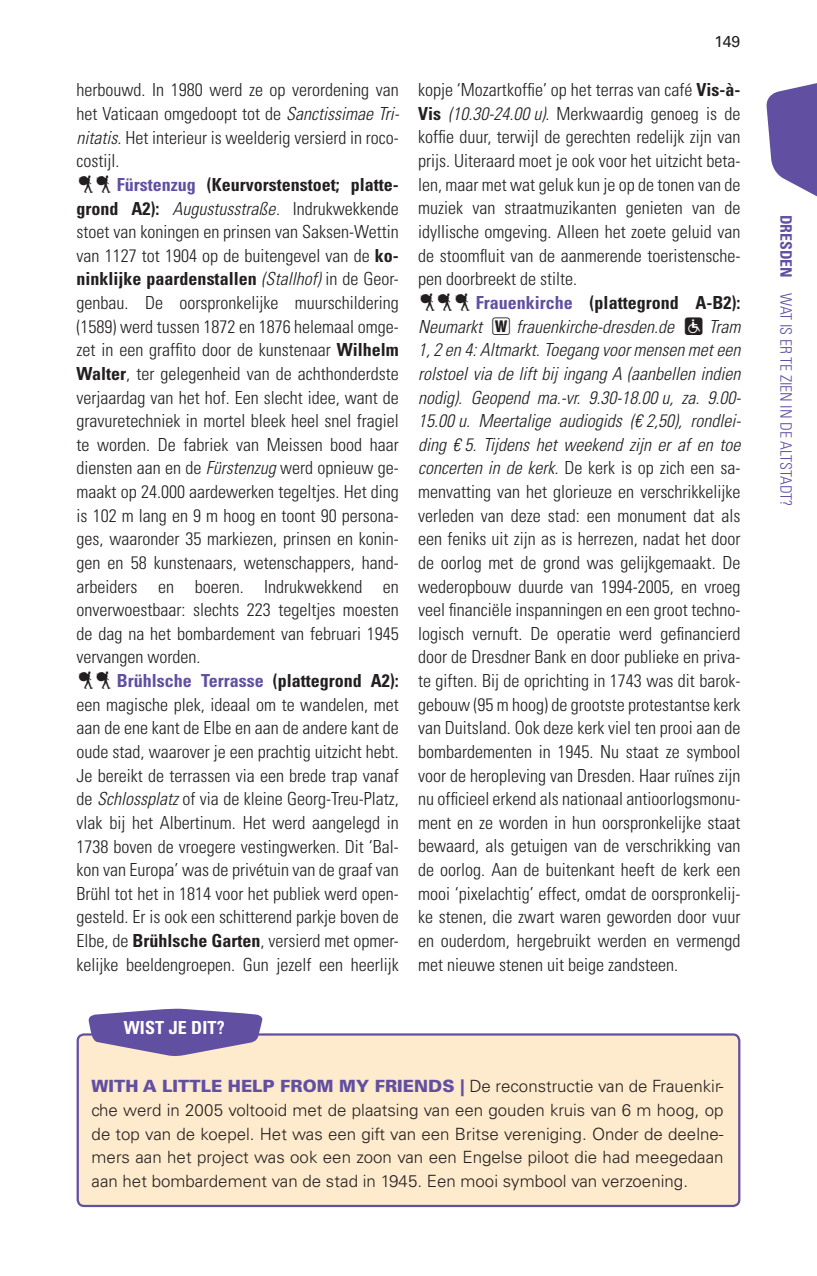
<style>
.page{position:relative;width:817px;height:1276px;background:#fff}
.page>*{position:absolute;margin:0;border:0;box-sizing:border-box;transform-origin:0 0}
.t1{font:300 condensed 18px/23.6px "Univers LT Std";color:#231f20;text-align:justify}
.t2{font:italic 300 condensed 18px/23.6px "Univers LT Std";color:#231f20}
.t3{font:700 condensed 18px "Univers LT Std";color:#fff}
.t4{font:300 16.88px/23.6px "Univers LT Std";color:#231f20;text-align:justify}
.t5{font:300 condensed 15.75px "Univers LT Std";color:#614fa1}
.t6{font:15.75px "Univers LT Std";color:#231f20}
.t7{font:300 condensed 2.25px "Univers LT Std";color:#fff}
.s1{font-style:italic}
.s2{font-weight:700;color:#614fa1}
.s3{font-weight:700}
.s4{font-weight:700;font-style:normal;color:#614fa1}
.s5{font-weight:700;font-style:normal}
.s6{font-weight:900;color:#614fa1}
</style>
<div class="page">
<svg style="left:766px;top:83px;width:50px;height:113px"></svg>
<div style="left:78px;top:1034px;width:661px;height:172px;background:#feeacc;border-radius:6px"></div>
<div style="left:77px;top:1033px;width:663px;height:174px;border:2px solid #614fa1;border-radius:6px"></div>
<svg style="left:88px;top:1008px;width:174px;height:48px"></svg>
<p class="t1" style="left:77px;top:78px;width:324px">herbouwd. In 1980 werd ze op verordening van het Vaticaan omgedoopt tot de <span class="s1">Sanctissimae Tri&shy;nitatis</span>. Het interieur is weelderig versierd in roco&shy;costijl.</p>
<p class="t1" style="left:77px;top:173px;width:324px;text-indent:40px"><span class="s2">Fürstenzug</span> <span class="s3">(Keurvorstenstoet; platte&shy;grond A2):</span> <span class="s1">Augustusstraße</span>. Indrukwekkende stoet van koningen en prinsen van Saksen-Wettin van 1127 tot 1904 op de buitengevel van de <span class="s3">ko&shy;ninklijke paardenstallen</span> <span class="s1">(Stallhof)</span> in de Geor&shy;genbau. De oorspronkelijke muurschildering (1589) werd tussen 1872 en 1876 helemaal omge&shy;zet in een graffito door de kunstenaar <span class="s3">Wilhelm Walter</span>, ter gelegenheid van de achthonderdste verjaardag van het hof. Een slecht idee, want de gravuretechniek in mortel bleek heel snel fragiel te worden. De fabriek van Meissen bood haar diensten aan en de <span class="s1">Fürstenzug</span> werd opnieuw ge&shy;maakt op 24.000 aardewerken tegeltjes. Het ding is 102 m lang en 9 m hoog en toont 90 persona&shy;ges, waaronder 35 markiezen, prinsen en konin&shy;gen en 58 kunstenaars, wetenschappers, hand&shy;arbeiders en boeren. Indrukwekkend en onverwoestbaar: slechts 223 tegeltjes moesten de dag na het bombardement van februari 1945 vervangen worden.</p>
<p class="t1" style="left:77px;top:669px;width:324px;text-indent:40px"><span class="s2">Brühlsche Terrasse</span> <span class="s3">(plattegrond A2): </span>een magische plek, ideaal om te wandelen, met aan de ene kant de Elbe en aan de andere kant de oude stad, waarover je een prachtig uitzicht hebt.<br>Je bereikt de terrassen via een brede trap vanaf de <span class="s1">Schlossplatz</span> of via de kleine Georg-Treu-Platz, vlak bij het Albertinum. Het werd aangelegd in 1738 boven de vroegere vestingwerken. Dit ‘Bal&shy;kon van Europa’ was de privétuin van de graaf van Brühl tot het in 1814 voor het publiek werd open&shy;gesteld. Er is ook een schitterend parkje boven de Elbe, de <span class="s3">Brühlsche Garten</span>, versierd met opmer&shy;kelijke beeldengroepen. Gun jezelf een heerlijk</p>
<p class="t3" style="left:124px;top:1016px;width:102px">WIST JE DIT?</p>
<p class="t6" style="left:714px;top:32px;width:27px">149</p>
<p class="t1" style="left:418px;top:78px;width:324px">kopje ‘Mozartkoffie’ op het terras van café <span class="s3">Vis-à-Vis</span> <span class="s1">(10.30-24.00 u)</span>. Merkwaardig genoeg is de koffie duur, terwijl de gerechten redelijk zijn van prijs. Uiteraard moet je ook voor het uitzicht beta&shy;len, maar met wat geluk kun je op de tonen van de muziek van straatmuzikanten genieten van de idyllische omgeving. Alleen het zoete geluid van de stoomfluit van de aanmerende toeristensche&shy;pen doorbreekt de stilte.</p>
<p class="t2" style="left:418px;top:291px;width:324px;text-indent:58px"><span class="s4">Frauenkirche</span> <span class="s5">(plattegrond A-B2):<br></span>Neumarkt □ frauenkirche-dresden.de</p>
<p class="t7" style="left:674px;top:330px;width:2px">`</p>
<p class="t2" style="left:418px;top:315px;width:324px;text-align:justify;text-indent:290px">Tram 1, 2 en 4: Altmarkt. Toegang voor mensen met een rolstoel via de lift bij ingang A (aanbellen indien nodig).</p>
<p class="t1" style="left:418px;top:385px;width:324px;text-indent:53px"><span class="s1">Geopend ma.-vr. 9.30-18.00 u, za. 9.00- 15.00 u. Meertalige audiogids (€ 2,50), rondlei&shy;ding € 5. Tijdens het weekend zijn er af en toe concerten in de kerk.</span> De kerk is op zich een sa&shy;menvatting van het glorieuze en verschrikkelijke verleden van deze stad: een monument dat als een feniks uit zijn as is herrezen, nadat het door de oorlog met de grond was gelijkgemaakt. De wederopbouw duurde van 1994-2005, en vroeg veel financiële inspanningen en een groot techno&shy;logisch vernuft. De operatie werd gefinancierd door de Dresdner Bank en door publieke en priva&shy;te giften. Bij de oprichting in 1743 was dit barok&shy;gebouw (95 m hoog) de grootste protestantse kerk van Duitsland. Ook deze kerk viel ten prooi aan de bombardementen in 1945. Nu staat ze symbool voor de heropleving van Dresden. Haar ruïnes zijn nu officieel erkend als nationaal antioorlogsmonu&shy;ment en ze worden in hun oorspronkelijke staat bewaard, als getuigen van de verschrikking van de oorlog. Aan de buitenkant heeft de kerk een mooi ‘pixelachtig’ effect, omdat de oorspronkelij&shy;ke stenen, die zwart waren geworden door vuur en ouderdom, hergebruikt werden en vermengd met nieuwe stenen uit beige zandsteen.</p>
<p class="t4" style="left:92px;top:1074px;width:633px"><span class="s6">WITH A LITTLE HELP FROM MY FRIENDS |</span> De reconstructie van de Frauenkir&shy;che werd in 2005 voltooid met de plaatsing van een gouden kruis van 6 m hoog, op de top van de koepel. Het was een gift van een Britse vereniging. Onder de deelne&shy;mers aan het project was ook een zoon van een Engelse piloot die had meegedaan aan het bombardement van de stad in 1945. Een mooi symbool van verzoening.</p>
<p class="t5" style="left:795px;top:214px;width:293px;rotate:90deg"><span class="s3">Dresden</span> Wat is er te zien in de Altstadt?</p>
</div>
